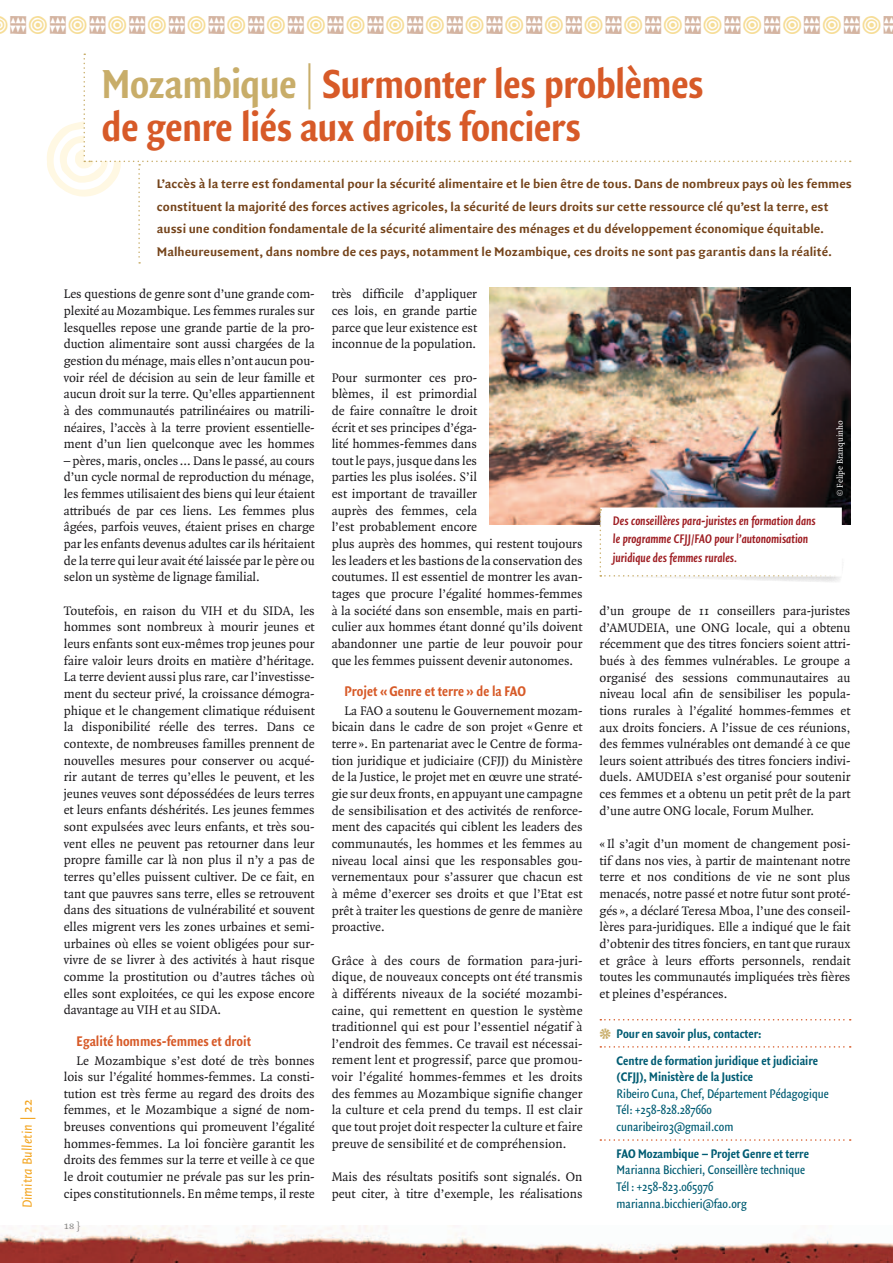
<style>
.page{position:relative;width:893px;height:1263px;background:#fff}
.page>*{position:absolute;margin:0;border:0;box-sizing:border-box;transform-origin:0 0}
.t1{font:700 43.5px/43.5px "Quadraat Sans Con";letter-spacing:-.01em;color:#d75a28}
.t2{font:700 15px "Quadraat Sans Con";color:#d75a28}
.t3{font:italic 14.25px "Quadraat Sans";color:#f3a41e}
.t4{font:13.35px/16.6px "Quadraat";color:#1a181b;text-align:justify}
.t5{font:700 13.35px/22.5px "Quadraat Sans";letter-spacing:.005em;color:#75441b}
.t6{font:13.35px/16.5px "Quadraat Sans Con";color:#005c73}
.t7{font:700 13.35px/27.2px "Quadraat Sans Con";color:#005c73}
.t8{font:italic 700 13.35px/18.8px "Quadraat Sans Con";color:#9e1d22}
.t9{font:10.5px "Quadraat Small Caps";color:#878886}
.t10{font:9px "Quadraat";color:#fff}
.s1{font-style:normal}
.s2{color:#c8ad69}
.s3{font-weight:400;color:#c8ad69}
</style>
<div class="page">
<img style="left:0;top:1225px;width:893px;height:38px">
<svg style="left:47px;top:54px;width:804px;height:210px"></svg>
<svg style="left:600px;top:1019px;width:251px;height:1px"></svg>
<svg style="left:600px;top:1046px;width:251px;height:2px"></svg>
<svg style="left:600px;top:1139px;width:251px;height:2px"></svg>
<img style="left:490px;top:288px;width:361px;height:237px">
<svg style="left:600px;top:507px;width:242px;height:2px"></svg>
<svg style="left:600px;top:509px;width:245px;height:73px"></svg>
<p class="t3" style="left:20px;top:1208px;width:111px;rotate:-90deg">Dimitra Bulletin | <span class="s1">22</span></p>
<h1 class="t1" style="left:102px;top:63px;width:603px"><span class="s2">Mozambique</span> <span class="s3">|</span> Surmonter les problèmes de genre liés aux droits fonciers</h1>
<p class="t5" style="left:157px;top:173px;width:697px">L’accès à la terre est fondamental pour la sécurité alimentaire et le bien être de tous. Dans de nombreux pays où les femmes constituent la majorité des forces actives agricoles, la sécurité de leurs droits sur cette ressource clé qu’est la terre, est aussi une condition fondamentale de la sécurité alimentaire des ménages et du développement économique équitable.<br>Malheureusement, dans nombre de ces pays, notamment le Mozambique, ces droits ne sont pas garantis dans la réalité.</p>
<p class="t4" style="left:64px;top:286px;width:252px">Les questions de genre sont d’une grande com&shy;plexité au Mozambique. Les femmes rurales sur lesquelles repose une grande partie de la pro&shy;duction alimentaire sont aussi chargées de la gestion du ménage, mais elles n’ont aucun pou&shy;voir réel de décision au sein de leur famille et aucun droit sur la terre. Qu’elles appartiennent à des communautés patrilinéaires ou matrili&shy;néaires, l’accès à la terre provient essentielle&shy;ment d’un lien quelconque avec les hommes</p>
<p class="t4" style="left:64px;top:453px;width:252px">– pères, maris, oncles ... Dans le passé, au cours d’un cycle normal de reproduction du ménage, les femmes utilisaient des biens qui leur étaient attribués de par ces liens. Les femmes plus âgées, parfois veuves, étaient prises en charge par les enfants devenus adultes car ils héritaient de la terre qui leur avait été laissée par le père ou selon un système de lignage familial.</p>
<p class="t4" style="left:64px;top:602px;width:252px">Toutefois, en raison du VIH et du SIDA, les hommes sont nombreux à mourir jeunes et leurs enfants sont eux-mêmes trop jeunes pour faire valoir leurs droits en matière d’héritage.<br>La terre devient aussi plus rare, car l’investisse&shy;ment du secteur privé, la croissance démogra&shy;phique et le changement climatique réduisent la disponibilité réelle des terres. Dans ce contexte, de nombreuses familles prennent de nouvelles mesures pour conserver ou acqué&shy;rir autant de terres qu’elles le peuvent, et les jeunes veuves sont dépossédées de leurs terres et leurs enfants déshérités. Les jeunes femmes sont expulsées avec leurs enfants, et très sou&shy;vent elles ne peuvent pas retourner dans leur propre famille car là non plus il n’y a pas de terres qu’elles puissent cultiver. De ce fait, en tant que pauvres sans terre, elles se retrouvent dans des situations de vulnérabilité et souvent elles migrent vers les zones urbaines et semi&shy;urbaines où elles se voient obligées pour sur&shy;vivre de se livrer à des activités à haut risque comme la prostitution ou d’autres tâches où elles sont exploitées, ce qui les expose encore davantage au VIH et au SIDA.</p>
<p class="t2" style="left:77px;top:1032px;width:176px">Egalité hommes-femmes et droit</p>
<p class="t4" style="left:64px;top:1052px;width:252px;text-indent:13px">Le Mozambique s’est doté de très bonnes lois sur l’égalité hommes-femmes. La consti&shy;tution est très ferme au regard des droits des femmes, et le Mozambique a signé de nom&shy;breuses conventions qui promeuvent l’égalité hommes-femmes. La loi foncière garantit les droits des femmes sur la terre et veille à ce que le droit coutumier ne prévale pas sur les prin&shy;cipes constitutionnels. En même temps, il reste</p>
<p class="t4" style="left:332px;top:286px;width:147px">très difficile d’appliquer ces lois, en grande partie parce que leur existence est inconnue de la population.</p>
<p class="t4" style="left:332px;top:369px;width:252px;text-align:left">Pour surmonter ces pro-<br>blèmes, il est primordial<br>de faire connaître le droit<br>écrit et ses principes d’éga-<br>lité hommes-femmes dans<br>tout le pays, jusque dans les<br>parties les plus isolées. S’il<br>est important de travailler<br>auprès des femmes, cela<br>l’est probablement encore<br>plus auprès des hommes, qui restent toujours les leaders et les bastions de la conservation des coutumes. Il est essentiel de montrer les avan&shy;tages que procure l’égalité hommes-femmes à la société dans son ensemble, mais en parti&shy;culier aux hommes étant donné qu’ils doivent abandonner une partie de leur pouvoir pour que les femmes puissent devenir autonomes.</p>
<p class="t2" style="left:344px;top:682px;width:183px">Projet «Genre et terre» de la FAO</p>
<p class="t4" style="left:332px;top:703px;width:252px;text-indent:13px">La FAO a soutenu le Gouvernement mozam&shy;bicain dans le cadre de son projet «Genre et terre ». En partenariat avec le Centre de forma&shy;tion juridique et judiciaire (CFJJ) du Ministère de la Justice, le projet met en œuvre une straté&shy;gie sur deux fronts, en appuyant une campagne de sensibilisation et des activités de renforce&shy;ment des capacités qui ciblent les leaders des communautés, les hommes et les femmes au niveau local ainsi que les responsables gou&shy;vernementaux pour s’assurer que chacun est à même d’exercer ses droits et que l’Etat est prêt à traiter les questions de genre de manière proactive.</p>
<p class="t4" style="left:332px;top:952px;width:252px">Grâce à des cours de formation para-juri&shy;dique, de nouveaux concepts ont été transmis à différents niveaux de la société mozambi&shy;caine, qui remettent en question le système traditionnel qui est pour l’essentiel négatif à l’endroit des femmes. Ce travail est nécessai&shy;rement lent et progressif, parce que promou&shy;voir l’égalité hommes-femmes et les droits des femmes au Mozambique signifie changer la culture et cela prend du temps. Il est clair que tout projet doit respecter la culture et faire preuve de sensibilité et de compréhension.</p>
<p class="t4" style="left:332px;top:1169px;width:252px">Mais des résultats positifs sont signalés. On peut citer, à titre d’exemple, les réalisations</p>
<p class="t10" style="left:835px;top:496px;width:77px;rotate:-90deg">© Felipe Branquinho</p>
<p class="t8" style="left:613px;top:511px;width:204px">Des conseillères para-juristes en formation dans le programme CFJJ/FAO pour l’autonomisation juridique des femmes rurales.</p>
<p class="t4" style="left:600px;top:603px;width:252px">d’un groupe de 11 conseillers para-juristes d’AMUDEIA, une ONG locale, qui a obtenu récemment que des titres fonciers soient attri&shy;bués à des femmes vulnérables. Le groupe a organisé des sessions communautaires au niveau local afin de sensibiliser les popula&shy;tions rurales à l’égalité hommes-femmes et aux droits fonciers. A l’issue de ces réunions, des femmes vulnérables ont demandé à ce que leurs soient attribués des titres fonciers indivi&shy;duels. AMUDEIA s’est organisé pour soutenir ces femmes et a obtenu un petit prêt de la part d’une autre ONG locale, Forum Mulher.</p>
<p class="t4" style="left:600px;top:836px;width:252px">« Il s’agit d’un moment de changement posi&shy;tif dans nos vies, à partir de maintenant notre terre et nos conditions de vie ne sont plus menacés, notre passé et notre futur sont proté&shy;gés », a déclaré Teresa Mboa, l’une des conseil&shy;lères para-juridiques. Elle a indiqué que le fait d’obtenir des titres fonciers, en tant que ruraux et grâce à leurs efforts personnels, rendait toutes les communautés impliquées très fières et pleines d’espérances.</p>
<p class="t7" style="left:617px;top:1020px;width:203px">Pour en savoir plus, contacter:<br>Centre de formation juridique et judiciaire</p>
<p class="t7" style="left:617px;top:1063px;width:138px">(CFJJ), Ministère de la Justice</p>
<p class="t6" style="left:617px;top:1085px;width:214px">Ribeiro Cuna, Chef, Département Pédagogique<br>Tél: +258-828.287660 cunaribeiro3@gmail.com</p>
<p class="t7" style="left:617px;top:1140px;width:194px">FAO Mozambique – Projet Genre et terre</p>
<p class="t6" style="left:617px;top:1162px;width:190px">Marianna Bicchieri, Conseillère technique<br>Tél : +258-823.065976 marianna.bicchieri@fao.org</p>
<p class="t9" style="left:64px;top:1220px;width:18px">18 }</p>
</div>
